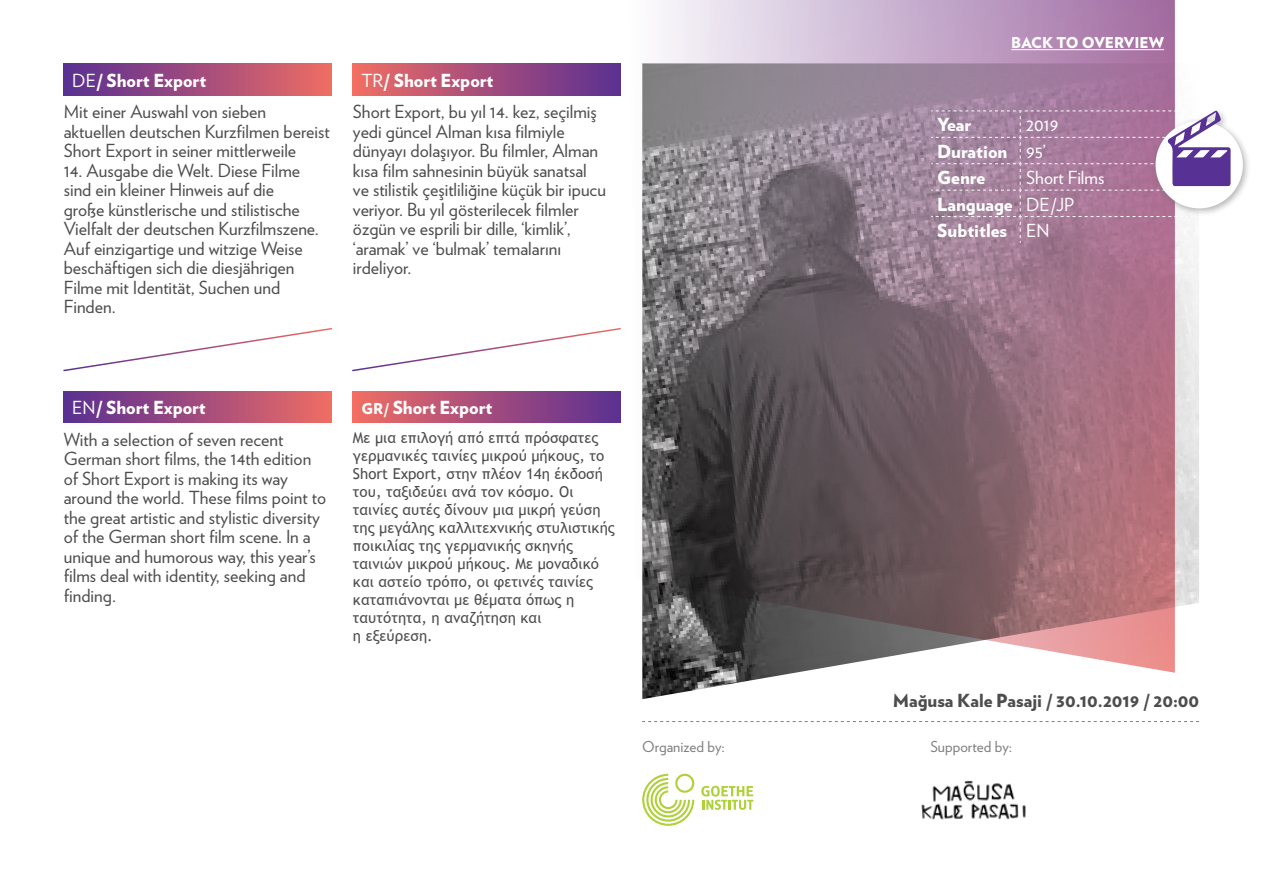
<style>
.page{position:relative;width:1263px;height:893px;background:#fff}
.page>*{position:absolute;margin:0;border:0;box-sizing:border-box;transform-origin:0 0}
.t1{font:18px/19.5px "Verlag";color:#4d4d4d}
.t2{font:900 18px/26.4px "Verlag";color:#fff}
.t3{font:18px/26.4px "Verlag";color:#fff}
.t4{font:900 18px "Verlag";color:#4d4d4d}
.t5{font:15px/18px "Trebuchet MS";color:#4d4d4d}
.t6{font:15px "Verlag";color:#808080}
.t7{font:900 15px "Verlag";color:#fff}
.s1{font-weight:400}
.s2{font-size:15px}
.s3{font-weight:900}
</style>
<div class="page">
<img style="left:642px;top:243px;width:557px;height:456px">
<div style="left:64px;top:64px;width:268px;height:31px;background:linear-gradient(to right,#582e93,#ed6b65)"></div>
<div style="left:64px;top:392px;width:268px;height:31px;background:linear-gradient(to right,#582e93,#ed6b65)"></div>
<svg style="left:618px;top:0;width:557px;height:673px;background:#8f7983"></svg>
<svg style="left:642px;top:774px;width:52px;height:52px"></svg>
<svg style="left:701px;top:786px;width:52px;height:24px"></svg>
<svg style="left:642px;top:721px;width:557px;height:1px"></svg>
<div style="left:353px;top:64px;width:268px;height:31px;background:linear-gradient(to right,#f06c65,#5a2f93)"></div>
<hr style="left:1011px;top:49px;width:153px;height:1px;background:#fff">
<div style="left:1151px;top:107px;width:99px;height:110px;background:#6d6e71;opacity:.5"></div>
<div style="left:1155px;top:121px;width:88px;height:87px;background:#fff;border-radius:50%"></div>
<svg style="left:931px;top:111px;width:299px;height:132px;background:#af8ca9"></svg>
<svg style="left:63px;top:327px;width:269px;height:45px"></svg>
<svg style="left:352px;top:327px;width:270px;height:45px"></svg>
<div style="left:353px;top:392px;width:268px;height:31px;background:linear-gradient(to right,#f06c65,#5a2f93)"></div>
<img style="left:921px;top:780px;width:105px;height:40px">
<p class="t2" style="left:72px;top:66px;width:135px"><span class="s1">DE</span>/ Short Export</p>
<p class="t1" style="left:64px;top:101px;width:267px">Mit einer Auswahl von sieben aktuellen deutschen Kurzfilmen bereist<br>Short Export in seiner mittlerweile</p>
<p class="t1" style="left:64px;top:159px;width:257px">14. Ausgabe die Welt. Diese Filme sind ein kleiner Hinweis auf die große künstlerische und stilistische<br>Vielfalt der deutschen Kurzfilmszene.<br>Auf einzigartige und witzige Weise beschäftigen sich die diesjährigen<br>Filme mit Identität, Suchen und<br>Finden.</p>
<p class="t2" style="left:361px;top:66px;width:134px"><span class="s1">TR</span>/ Short Export</p>
<p class="t1" style="left:353px;top:101px;width:254px">Short Export, bu yıl 14. kez, seçilmiş yedi güncel Alman kısa filmiyle dünyayı dolaşıyor. Bu filmler, Alman kısa film sahnesinin büyük sanatsal ve stilistik çeşitliliğine küçük bir ipucu veriyor. Bu yıl gösterilecek filmler özgün ve esprili bir dille‚ ‘kimlik’, ‘aramak’ ve ‘bulmak’ temalarını irdeliyor.</p>
<p class="t2" style="left:72px;top:394px;width:135px"><span class="s1">EN</span>/ Short Export</p>
<p class="t1" style="left:64px;top:429px;width:264px">With a selection of seven recent German short films, the 14th edition of Short Export is making its way around the world. These films point to the great artistic and stylistic diversity of the German short film scene. In a unique and humorous way, this year’s films deal with identity, seeking and finding.</p>
<p class="t2" style="left:361px;top:394px;width:132px"><span class="s2">GR/</span> Short Export</p>
<p class="t5" style="left:353px;top:428px;width:263px">Με μια επιλογή από επτά πρόσφατες γερμανικές ταινίες μικρού μήκους, το<br>Short Export, στην πλέον 14η έκδοσή του, ταξιδεύει ανά τον κόσμο. Οι ταινίες αυτές δίνουν μια μικρή γεύση της μεγάλης καλλιτεχνικής στυλιστικής ποικιλίας της γερμανικής σκηνής ταινιών μικρού μήκους. Με μοναδικό και αστείο τρόπο, οι φετινές ταινίες καταπιάνονται με θέματα όπως η ταυτότητα, η αναζήτηση και<br>η εξεύρεση.</p>
<p class="t6" style="left:642px;top:735px;width:84px">Organized by:</p>
<p class="t7" style="left:1011px;top:30px;width:154px">BACK TO OVERVIEW</p>
<p class="t2" style="left:937px;top:111px;width:36px">Year</p>
<p class="t2" style="left:937px;top:111px;width:122px;text-indent:89px"><span class="s1">2019<br></span>Duration <span class="s1">95’<br></span>Genre</p>
<p class="t3" style="left:937px;top:164px;width:169px;text-indent:89px">Short Films<br><span class="s3">Language</span> DE/JP<br><span class="s3">Subtitles</span> EN</p>
<p class="t4" style="left:893px;top:685px;width:308px">Mağusa Kale Pasaji / 30.10.2019 / 20:00</p>
<p class="t6" style="left:930px;top:735px;width:83px">Supported by:</p>
</div>
